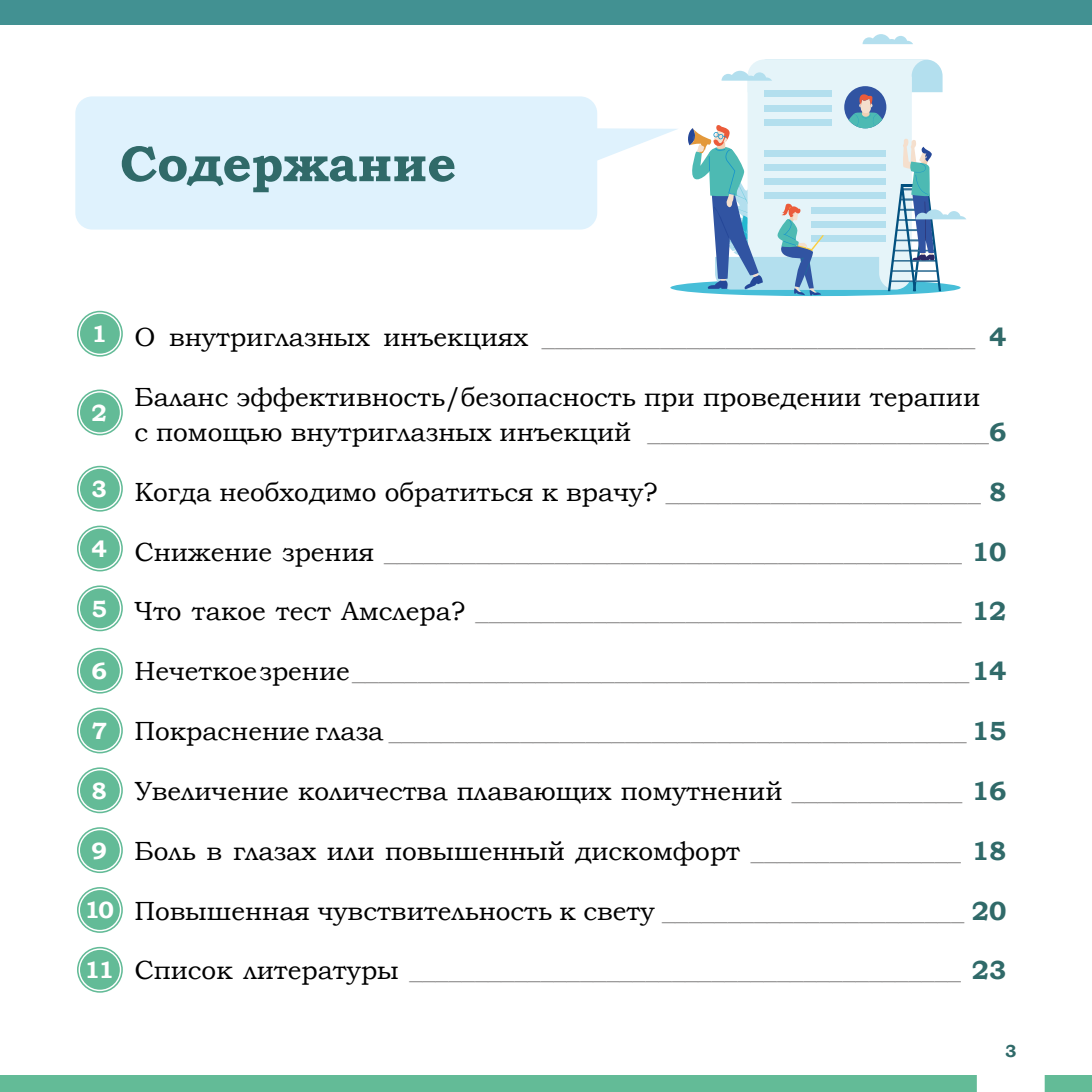
<style>
.page{position:relative;width:1092px;height:1092px;background:#fff}
.page>*{position:absolute;margin:0;border:0;box-sizing:border-box;transform-origin:0 0}
.t1{font:700 50.75px "Bookman Old Style";letter-spacing:-.01em;color:#306a69}
.t2{font:26.25px "Bookman Old Style";color:#999898}
.t3{font:26.25px/35px "Bookman Old Style";color:#000}
.t4{font:700 23.45px "Bookman Old Style";color:#fff}
.t5{font:700 17.5px "Bookman Old Style";color:#306a69}
.s1{color:#000}
.s2{font-weight:700;color:#306a69}
.s3{color:#999898}
</style>
<div class="page">
<div style="left:75px;top:96px;width:522px;height:133px;background:#dff2fd;border-radius:17px"></div>
<svg style="left:670px;top:279px;width:290px;height:17px"></svg>
<svg style="left:862px;top:34px;width:51px;height:10px"></svg>
<svg style="left:686px;top:60px;width:280px;height:235px"></svg>
<svg style="left:77px;top:311px;width:46px;height:45px"></svg>
<div style="left:79px;top:313px;width:41px;height:41px;background:#63bb97;border-radius:50%"></div>
<div style="left:79px;top:312px;width:42px;height:43px;border:1px solid #fff;border-radius:50%"></div>
<svg style="left:77px;top:389px;width:46px;height:46px"></svg>
<div style="left:79px;top:392px;width:41px;height:41px;background:#63bb97;border-radius:50%"></div>
<div style="left:79px;top:391px;width:42px;height:43px;border:1px solid #fff;border-radius:50%"></div>
<svg style="left:77px;top:466px;width:46px;height:45px"></svg>
<div style="left:79px;top:468px;width:41px;height:41px;background:#63bb97;border-radius:50%"></div>
<div style="left:79px;top:467px;width:42px;height:43px;border:1px solid #fff;border-radius:50%"></div>
<svg style="left:77px;top:525px;width:46px;height:46px"></svg>
<div style="left:79px;top:528px;width:41px;height:41px;background:#63bb97;border-radius:50%"></div>
<div style="left:79px;top:527px;width:42px;height:43px;border:1px solid #fff;border-radius:50%"></div>
<svg style="left:77px;top:585px;width:46px;height:46px"></svg>
<div style="left:79px;top:587px;width:41px;height:42px;background:#63bb97;border-radius:50%"></div>
<div style="left:79px;top:587px;width:42px;height:42px;border:1px solid #fff;border-radius:50%"></div>
<svg style="left:77px;top:647px;width:46px;height:46px"></svg>
<div style="left:79px;top:650px;width:41px;height:41px;background:#63bb97;border-radius:50%"></div>
<div style="left:79px;top:649px;width:42px;height:43px;border:1px solid #fff;border-radius:50%"></div>
<svg style="left:77px;top:707px;width:46px;height:46px"></svg>
<div style="left:79px;top:709px;width:41px;height:42px;background:#63bb97;border-radius:50%"></div>
<div style="left:79px;top:709px;width:42px;height:42px;border:1px solid #fff;border-radius:50%"></div>
<svg style="left:77px;top:767px;width:46px;height:46px"></svg>
<div style="left:79px;top:769px;width:41px;height:41px;background:#63bb97;border-radius:50%"></div>
<div style="left:79px;top:769px;width:42px;height:42px;border:1px solid #fff;border-radius:50%"></div>
<svg style="left:77px;top:827px;width:46px;height:46px"></svg>
<div style="left:79px;top:829px;width:41px;height:41px;background:#63bb97;border-radius:50%"></div>
<div style="left:79px;top:828px;width:42px;height:43px;border:1px solid #fff;border-radius:50%"></div>
<svg style="left:77px;top:887px;width:46px;height:45px"></svg>
<div style="left:79px;top:889px;width:41px;height:41px;background:#63bb97;border-radius:50%"></div>
<div style="left:79px;top:888px;width:42px;height:43px;border:1px solid #fff;border-radius:50%"></div>
<svg style="left:77px;top:946px;width:46px;height:46px"></svg>
<div style="left:79px;top:949px;width:41px;height:41px;background:#63bb97;border-radius:50%"></div>
<div style="left:79px;top:948px;width:42px;height:43px;border:1px solid #fff;border-radius:50%"></div>
<svg style="left:597px;top:128px;width:80px;height:33px"></svg>
<div style="left:0;top:0;width:1091px;height:25px;background:#429192"></div>
<div style="left:1044px;top:1074px;width:47px;height:17px;background:#63bb97"></div>
<div style="left:0;top:1074px;width:976px;height:17px;background:#63bb97"></div>
<h1 class="t1" style="left:120px;top:127px;width:338px">Содержание</h1>
<p class="t4" style="left:91px;top:317px;width:17px">1</p>
<p class="t4" style="left:91px;top:396px;width:17px">2</p>
<p class="t4" style="left:91px;top:472px;width:17px">3</p>
<p class="t4" style="left:91px;top:532px;width:17px">4</p>
<p class="t4" style="left:91px;top:591px;width:17px">5</p>
<p class="t4" style="left:91px;top:654px;width:17px">6</p>
<p class="t4" style="left:91px;top:714px;width:17px">7</p>
<p class="t4" style="left:91px;top:773px;width:17px">8</p>
<p class="t4" style="left:91px;top:833px;width:17px">9</p>
<p class="t4" style="left:85px;top:893px;width:31px">10</p>
<p class="t4" style="left:85px;top:953px;width:31px">11</p>
<p class="t2" style="left:134px;top:320px;width:873px"><span class="s1">О внутриглазных инъекциях</span> _________________________________ <span class="s2">4</span></p>
<p class="t3" style="left:134px;top:379px;width:873px">Баланс эффективность/безопасность при проведении терапии<br>с помощью внутриглазных инъекций <span class="s3">__________________________</span><span class="s2">6</span></p>
<p class="t3" style="left:134px;top:474px;width:873px">Когда необходимо обратиться к врачу? <span class="s3">________________________</span> <span class="s2">8</span></p>
<p class="t2" style="left:134px;top:534px;width:873px"><span class="s1">Снижение зрения</span> ____________________________________________ <span class="s2">10</span></p>
<p class="t2" style="left:134px;top:594px;width:873px"><span class="s1">Что такое тест Амслера?</span> _____________________________________ <span class="s2">12</span></p>
<p class="t2" style="left:134px;top:654px;width:873px"><span class="s1">Нечеткое зрение</span> _______________________________________________<span class="s2">14</span></p>
<p class="t2" style="left:134px;top:714px;width:873px"><span class="s1">Покраснение глаза</span> ____________________________________________ <span class="s2">15</span></p>
<p class="t3" style="left:134px;top:773px;width:873px">Увеличение количества плавающих помутнений <span class="s3">_____________</span> <span class="s2">16</span></p>
<p class="t3" style="left:134px;top:833px;width:873px">Боль в глазах или повышенный дискомфорт <span class="s3">________________</span> <span class="s2">18</span></p>
<p class="t3" style="left:134px;top:893px;width:873px">Повышенная чувствительность к свету <span class="s3">_______________________</span> <span class="s2">20</span></p>
<p class="t2" style="left:134px;top:953px;width:873px"><span class="s1">Список литературы</span> __________________________________________ <span class="s2">23</span></p>
<p class="t5" style="left:1004px;top:1037px;width:13px">3</p>
</div>
